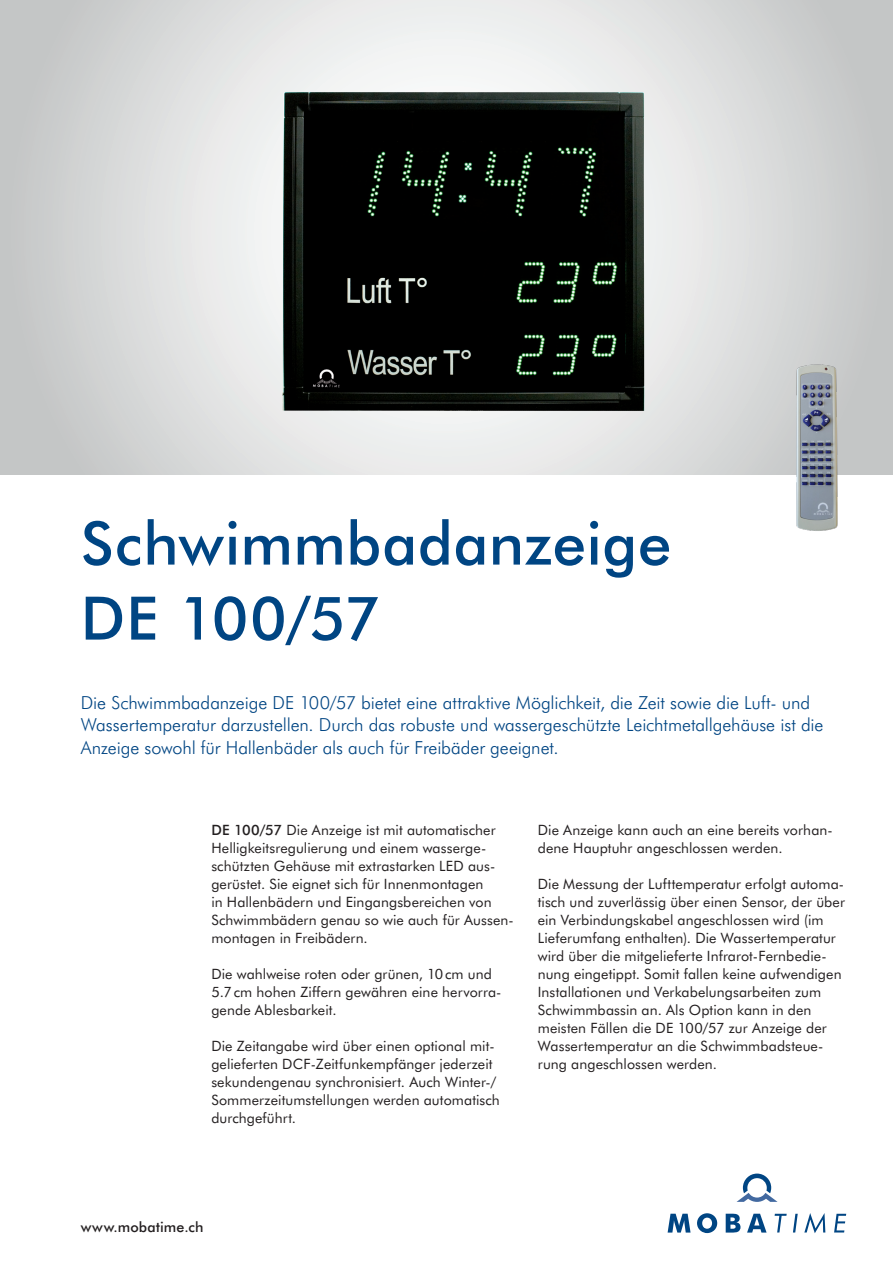
<style>
.page{position:relative;width:893px;height:1263px;background:#fff}
.page>*{position:absolute;margin:0;border:0;box-sizing:border-box;transform-origin:0 0}
.Headline{font:500 60px/75px "Futura BT";letter-spacing:.01em;color:#004583}
.Einleitung{font:300 18px/22.5px "Futura BT";letter-spacing:-.005em;color:#004583}
.Fliesstext{font:14.25px/18px "Futura BT";letter-spacing:.01em;color:#231f20}
.t1{font:500 14.25px "Futura BT";letter-spacing:.01em;color:#231f20}
.s1{font-weight:500}
</style>
<div class="page">
<svg style="left:668px;top:1214px;width:22px;height:18px"></svg>
<svg style="left:697px;top:1213px;width:20px;height:20px"></svg>
<svg style="left:726px;top:1214px;width:14px;height:18px"></svg>
<svg style="left:747px;top:1214px;width:20px;height:18px"></svg>
<svg style="left:736px;top:1173px;width:41px;height:29px"></svg>
<svg style="left:775px;top:1214px;width:12px;height:18px"></svg>
<svg style="left:793px;top:1214px;width:5px;height:18px"></svg>
<svg style="left:804px;top:1213px;width:21px;height:20px"></svg>
<svg style="left:834px;top:1214px;width:12px;height:18px"></svg>
<svg style="left:0;top:0;width:893px;height:475px;background:#dadbdb"></svg>
<img style="left:273px;top:84px;width:381px;height:336px">
<img style="left:790px;top:360px;width:53px;height:171px">
<p class="Headline" style="left:81px;top:505px;width:592px">Schwimmbadanzeige<br>DE 100/57</p>
<p class="Einleitung" style="left:81px;top:691px;width:744px">Die Schwimmbadanzeige DE 100/57 bietet eine attraktive Möglichkeit, die Zeit sowie die Luft- und<br>Wassertemperatur darzustellen. Durch das robuste und wassergeschützte Leichtmetallgehäuse ist die<br>Anzeige sowohl für Hallenbäder als auch für Freibäder geeignet.</p>
<p class="Fliesstext" style="left:211px;top:820px;width:304px"><span class="s1">DE 100/57</span> Die Anzeige ist mit automatischer Helligkeitsregulierung und einem wasserge&shy;schützten Gehäuse mit extrastarken LED aus&shy;gerüstet. Sie eignet sich für Innenmontagen<br>in Hallenbädern und Eingangsbereichen von Schwimmbädern genau so wie auch für Aussen&shy;montagen in Freibädern.</p>
<p class="Fliesstext" style="left:211px;top:964px;width:292px">Die wahlweise roten oder grünen, 10cm und<br>5.7cm hohen Ziffern gewähren eine hervorra&shy;gende Ablesbarkeit.</p>
<p class="Fliesstext" style="left:211px;top:1036px;width:290px">Die Zeitangabe wird über einen optional mit&shy;gelieferten DCF-Zeitfunkempfänger jederzeit sekundengenau synchronisiert. Auch Winter-/ Sommerzeitumstellungen werden automatisch durchgeführt.</p>
<p class="Fliesstext" style="left:538px;top:820px;width:296px">Die Anzeige kann auch an eine bereits vorhan&shy;dene Hauptuhr angeschlossen werden.</p>
<p class="Fliesstext" style="left:538px;top:874px;width:309px">Die Messung der Lufttemperatur erfolgt automa&shy;tisch und zuverlässig über einen Sensor, der über ein Verbindungskabel angeschlossen wird (im Lieferumfang enthalten). Die Wassertemperatur wird über die mitgelieferte Infrarot-Fernbedie&shy;nung eingetippt. Somit fallen keine aufwendigen Installationen und Verkabelungsarbeiten zum Schwimmbassin an. Als Option kann in den meisten Fällen die DE 100/57 zur Anzeige der Wassertemperatur an die Schwimmbadsteue&shy;rung angeschlossen werden.</p>
<p class="t1" style="left:81px;top:1218px;width:124px">www.mobatime.ch</p>
</div>
